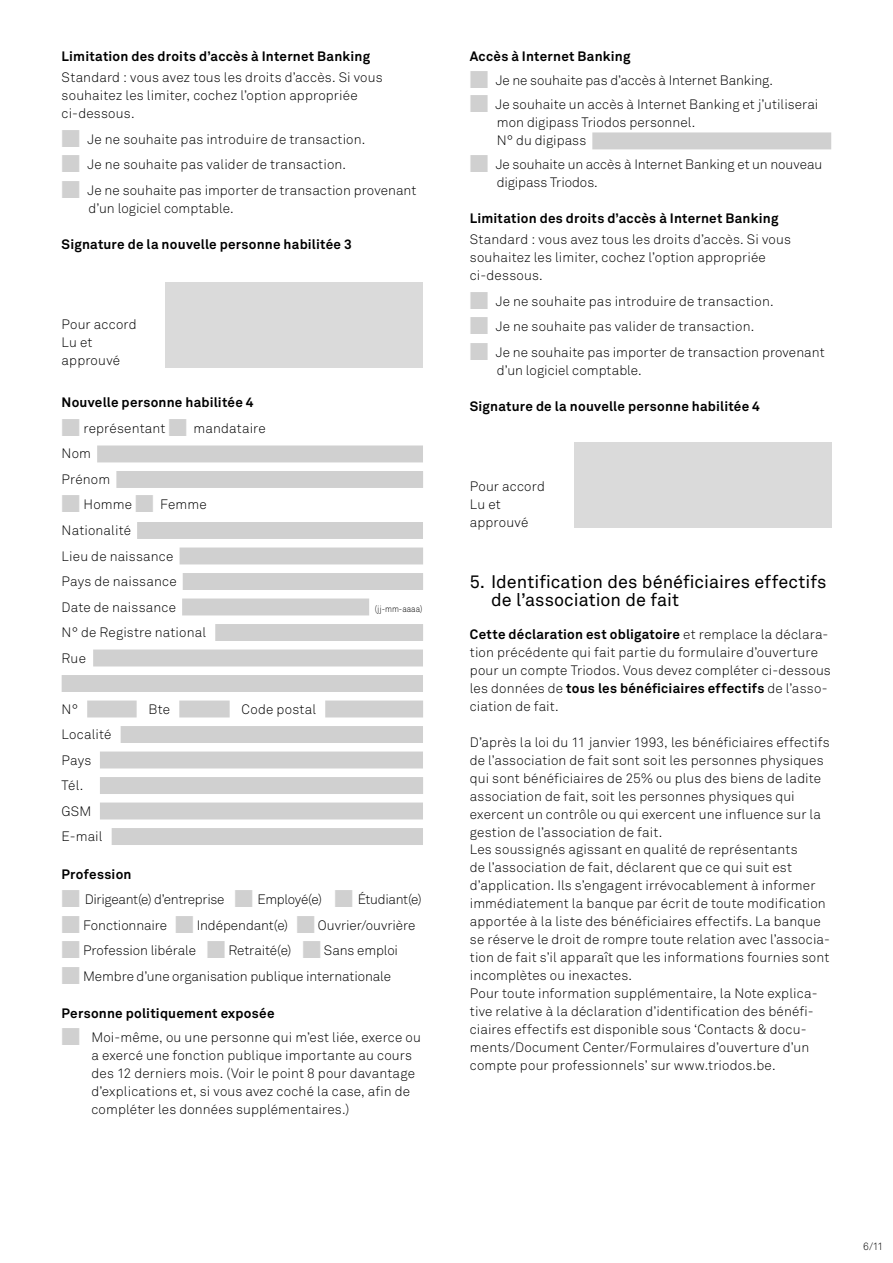
<style>
.page{position:relative;width:893px;height:1263px;background:#fff}
.page>*{position:absolute;margin:0;border:0;box-sizing:border-box;transform-origin:0 0}
.t1{font:18px/18px "Akkurat";color:#000}
.t2{font:300 13.5px/18px "Akkurat";letter-spacing:.01em;color:#000}
.t3{font:700 13.5px "Akkurat";letter-spacing:.015em;color:#000}
.t4{font:300 13.5px "Akkurat";letter-spacing:-.025em;color:#000}
.t5{font:300 13.5px "Akkurat";letter-spacing:-.01em;color:#000}
.t6{font:300 10.5px "Akkurat";color:#000}
.t7{font:300 9px "Akkurat";color:#000;scale:.88 1}
.s1{color:#d0d0d0}
.s2{font-weight:700}
</style>
<div class="page">
<div style="left:97px;top:445px;width:326px;height:17px;background:#d0d0d0"></div>
<div style="left:116px;top:471px;width:307px;height:17px;background:#d0d0d0"></div>
<div style="left:137px;top:522px;width:286px;height:17px;background:#d0d0d0"></div>
<div style="left:180px;top:547px;width:243px;height:17px;background:#d0d0d0"></div>
<div style="left:183px;top:573px;width:240px;height:17px;background:#d0d0d0"></div>
<div style="left:182px;top:598px;width:187px;height:17px;background:#d0d0d0"></div>
<div style="left:215px;top:624px;width:208px;height:17px;background:#d0d0d0"></div>
<div style="left:93px;top:649px;width:330px;height:17px;background:#d0d0d0"></div>
<div style="left:62px;top:675px;width:361px;height:17px;background:#d0d0d0"></div>
<div style="left:87px;top:700px;width:50px;height:17px;background:#d0d0d0"></div>
<div style="left:179px;top:700px;width:51px;height:17px;background:#d0d0d0"></div>
<div style="left:325px;top:700px;width:98px;height:17px;background:#d0d0d0"></div>
<div style="left:121px;top:726px;width:302px;height:17px;background:#d0d0d0"></div>
<div style="left:100px;top:751px;width:323px;height:17px;background:#d0d0d0"></div>
<div style="left:100px;top:777px;width:323px;height:17px;background:#d0d0d0"></div>
<div style="left:100px;top:802px;width:323px;height:17px;background:#d0d0d0"></div>
<div style="left:112px;top:828px;width:311px;height:17px;background:#d0d0d0"></div>
<div style="left:592px;top:132px;width:239px;height:17px;background:#d0d0d0"></div>
<div style="left:166px;top:283px;width:257px;height:85px;background:#dadada"></div>
<div style="left:574px;top:442px;width:257px;height:85px;background:#dadada"></div>
<p class="t3" style="left:62px;top:48px;width:310px">Limitation des droits d’accès à Internet Banking</p>
<p class="t2" style="left:62px;top:69px;width:323px">Standard : vous avez tous les droits d’accès. Si vous souhaitez les limiter, cochez l’option appropriée ci-dessous.</p>
<p class="t2" style="left:62px;top:130px;width:305px"><span class="s1">■</span> Je ne souhaite pas introduire de transaction.</p>
<p class="t2" style="left:62px;top:156px;width:286px"><span class="s1">■</span> Je ne souhaite pas valider de transaction.</p>
<p class="t2" style="left:89px;top:181px;width:329px;text-indent:-27px"><span class="s1">■</span> Je ne souhaite pas importer de transaction provenant d’un logiciel comptable.</p>
<p class="t3" style="left:62px;top:236px;width:292px">Signature de la nouvelle personne habilitée 3</p>
<p class="t2" style="left:62px;top:316px;width:77px">Pour accord<br>Lu et approuvé</p>
<p class="t3" style="left:62px;top:394px;width:193px">Nouvelle personne habilitée 4</p>
<p class="t2" style="left:62px;top:416px;width:206px;line-height:25.5px"><span class="s1">■</span> représentant <span class="s1">■</span> mandataire<br>Nom<br>Prénom</p>
<p class="t2" style="left:62px;top:492px;width:147px;line-height:25.5px"><span class="s1">■</span> Homme <span class="s1">■</span> Femme<br>Nationalité<br>Lieu de naissance<br>Pays de naissance<br>Date de naissance</p>
<p class="t2" style="left:62px;top:620px;width:146px;line-height:25.5px">N° de Registre national<br>Rue</p>
<p class="t7" style="left:375px;top:603px;width:56px">(jj-mm-aaaa)</p>
<p class="t2" style="left:62px;top:700px;width:18px">N°</p>
<p class="t2" style="left:149px;top:700px;width:23px">Bte</p>
<p class="t2" style="left:242px;top:700px;width:76px">Code postal</p>
<p class="t2" style="left:62px;top:722px;width:51px;line-height:25.5px">Localité<br>Pays<br>Tél.<br>GSM<br>E-mail</p>
<p class="t3" style="left:62px;top:865px;width:71px">Profession</p>
<p class="t4" style="left:62px;top:891px;width:362px"><span class="s1">■</span> Dirigeant(e) d’entreprise <span class="s1">■</span> Employé(e) <span class="s1">■</span> Étudiant(e)</p>
<p class="t2" style="left:62px;top:916px;width:355px"><span class="s1">■</span> Fonctionnaire <span class="s1">■</span> Indépendant(e) <span class="s1">■</span> Ouvrier/ouvrière</p>
<p class="t2" style="left:62px;top:941px;width:338px"><span class="s1">■</span> Profession libérale <span class="s1">■</span> Retraité(e) <span class="s1">■</span> Sans emploi</p>
<p class="t5" style="left:62px;top:968px;width:331px"><span class="s1">■</span> Membre d’une organisation publique internationale</p>
<p class="t3" style="left:62px;top:1005px;width:214px">Personne politiquement exposée</p>
<p class="t2" style="left:91px;top:1028px;width:331px;text-indent:-30px"><span class="s1">■</span> Moi-même, ou une personne qui m’est liée, exerce ou a exercé une fonction publique importante au cours des 12 derniers mois. (Voir le point 8 pour davantage d’explications et, si vous avez coché la case, afin de compléter les données supplémentaires.)</p>
<p class="t3" style="left:470px;top:48px;width:162px">Accès à Internet Banking</p>
<p class="t2" style="left:470px;top:72px;width:305px"><span class="s1">■</span> Je ne souhaite pas d’accès à Internet Banking.</p>
<p class="t2" style="left:497px;top:96px;width:323px;text-indent:-27px"><span class="s1">■</span> Je souhaite un accès à Internet Banking et j’utiliserai mon digipass Triodos personnel.<br>N° du digipass</p>
<p class="t2" style="left:497px;top:156px;width:327px;text-indent:-27px"><span class="s1">■</span> Je souhaite un accès à Internet Banking et un nouveau digipass Triodos.</p>
<p class="t3" style="left:470px;top:210px;width:310px">Limitation des droits d’accès à Internet Banking</p>
<p class="t2" style="left:470px;top:231px;width:323px">Standard : vous avez tous les droits d’accès. Si vous souhaitez les limiter, cochez l’option appropriée ci-dessous.</p>
<p class="t2" style="left:470px;top:292px;width:305px"><span class="s1">■</span> Je ne souhaite pas introduire de transaction.</p>
<p class="t2" style="left:470px;top:318px;width:286px"><span class="s1">■</span> Je ne souhaite pas valider de transaction.</p>
<p class="t2" style="left:497px;top:343px;width:329px;text-indent:-27px"><span class="s1">■</span> Je ne souhaite pas importer de transaction provenant d’un logiciel comptable.</p>
<p class="t3" style="left:470px;top:398px;width:292px">Signature de la nouvelle personne habilitée 4</p>
<p class="t2" style="left:470px;top:478px;width:77px">Pour accord<br>Lu et approuvé</p>
<h1 class="t1" style="left:491px;top:573px;width:337px;text-indent:-21px">5. Identification des bénéficiaires effectifs de l’association de fait</h1>
<p class="t2" style="left:470px;top:625px;width:362px"><span class="s2">Cette déclaration est obligatoire</span> et remplace la déclara&shy;tion précédente qui fait partie du formulaire d’ouverture pour un compte Triodos. Vous devez compléter ci-dessous les données de <span class="s2">tous les bénéficiaires effectifs</span> de l’asso&shy;ciation de fait.</p>
<p class="t2" style="left:470px;top:733px;width:362px">D’après la loi du 11 janvier 1993, les bénéficiaires effectifs de l’association de fait sont soit les personnes physiques qui sont bénéficiaires de 25% ou plus des biens de ladite association de fait, soit les personnes physiques qui exercent un contrôle ou qui exercent une influence sur la gestion de l’association de fait.<br>Les soussignés agissant en qualité de représentants<br>de l’association de fait, déclarent que ce qui suit est d’application. Ils s’engagent irrévocablement à informer immédiatement la banque par écrit de toute modification apportée à la liste des bénéficiaires effectifs. La banque se réserve le droit de rompre toute relation avec l’associa&shy;tion de fait s’il apparaît que les informations fournies sont incomplètes ou inexactes.<br>Pour toute information supplémentaire, la Note explica&shy;tive relative à la déclaration d’identification des bénéfi&shy;ciaires effectifs est disponible sous ‘Contacts &amp; docu&shy;ments/Document Center/Formulaires d’ouverture d’un compte pour professionnels’ sur www.triodos.be.</p>
<p class="t6" style="left:863px;top:1240px;width:22px">6/11</p>
</div>
